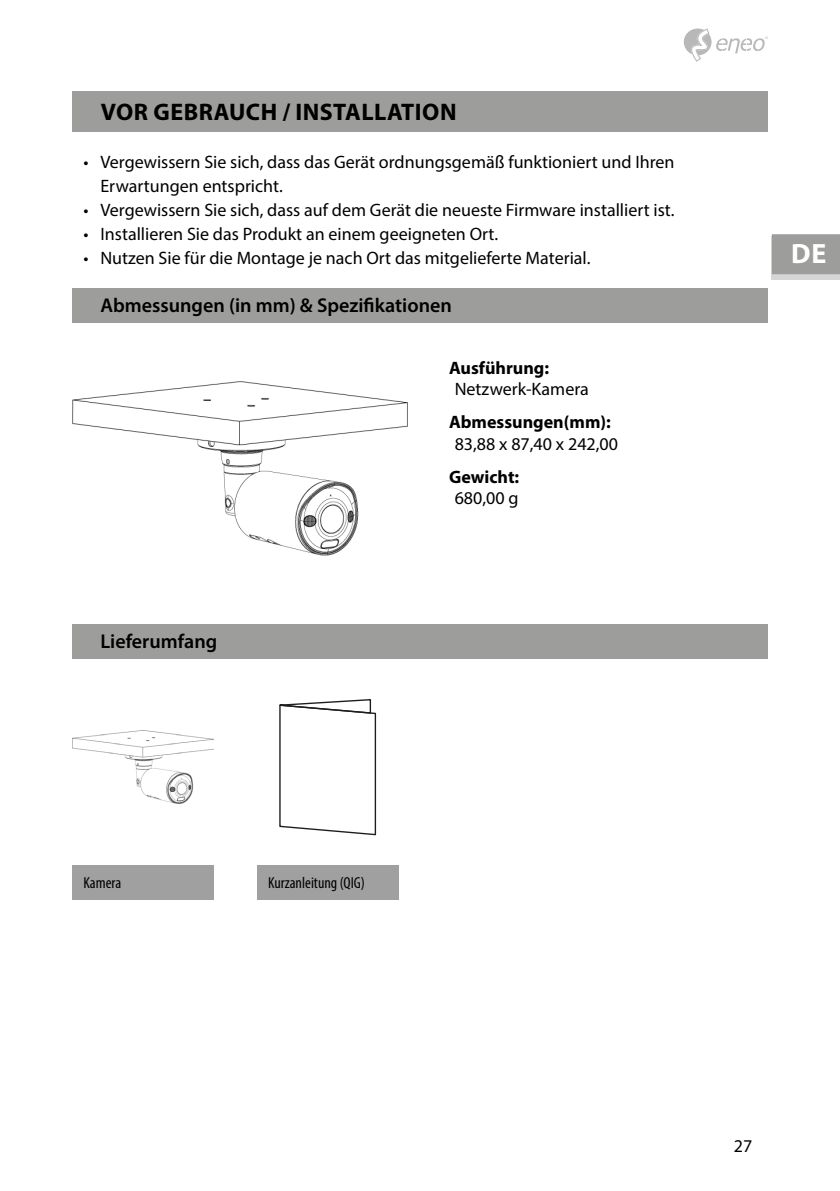
<style>
.page{position:relative;width:840px;height:1191px;background:#fff}
.page>*{position:absolute;margin:0;border:0;box-sizing:border-box;transform-origin:0 0}
.t1{font:700 28px "Myriad Pro";color:#fff}
.t2{font:700 24px "Myriad Pro";letter-spacing:.02em;color:#000}
.t3{font:600 20px "Myriad Pro";color:#000}
.t4{font:18px/24px "Myriad Pro";color:#000}
.t5{font:700 18px "Myriad Pro";color:#000}
.t6{font:condensed 16px "Myriad Pro";color:#000}
</style>
<div class="page">
<div style="left:771px;top:236px;width:68px;height:43px;background:linear-gradient(to right,#cfcfce,#cfcfce)"></div>
<div style="left:771px;top:234px;width:68px;height:40px;background:#9d9d9c"></div>
<svg style="left:683px;top:28px;width:84px;height:34px"></svg>
<img style="left:72px;top:730px;width:142px;height:74px">
<div style="left:72px;top:865px;width:142px;height:34px;background:#a0a0a0"></div>
<div style="left:256px;top:865px;width:142px;height:34px;background:#a0a0a0"></div>
<svg style="left:279px;top:699px;width:97px;height:137px"></svg>
<div style="left:72px;top:91px;width:695px;height:41px;background:#9d9d9c"></div>
<div style="left:72px;top:288px;width:695px;height:35px;background:#9d9d9c"></div>
<div style="left:72px;top:624px;width:695px;height:35px;background:#9d9d9c"></div>
<img style="left:72px;top:381px;width:336px;height:174px">
<h2 class="t2" style="left:101px;top:96px;width:357px">VOR GEBRAUCH / INSTALLATION</h2>
<p class="t4" style="left:100px;top:150px;width:575px;text-indent:-17px">• Vergewissern Sie sich, dass das Gerät ordnungsgemäß funktioniert und Ihren<br>Erwartungen entspricht.</p>
<p class="t4" style="left:83px;top:198px;width:592px">• Vergewissern Sie sich, dass auf dem Gerät die neueste Firmware installiert ist.</p>
<p class="t4" style="left:83px;top:222px;width:416px">• Installieren Sie das Produkt an einem geeigneten Ort.</p>
<p class="t4" style="left:83px;top:246px;width:508px">• Nutzen Sie für die Montage je nach Ort das mitgelieferte Material.</p>
<p class="t3" style="left:100px;top:293px;width:353px">Abmessungen (in mm) &amp; Spezifikationen</p>
<p class="t3" style="left:100px;top:629px;width:118px">Lieferumfang</p>
<p class="t5" style="left:449px;top:356px;width:102px">Ausführung:</p>
<p class="t4" style="left:454px;top:377px;width:136px">Netzwerk-Kamera</p>
<p class="t5" style="left:449px;top:410px;width:163px">Abmessungen(mm):</p>
<p class="t4" style="left:454px;top:431px;width:165px">83,88 x 87,40 x 242,00</p>
<p class="t5" style="left:449px;top:465px;width:72px">Gewicht:</p>
<p class="t4" style="left:454px;top:486px;width:65px">680,00 g</p>
<p class="t6" style="left:83px;top:873px;width:39px">Kamera</p>
<p class="t6" style="left:268px;top:873px;width:98px">Kurzanleitung (QIG)</p>
<h1 class="t1" style="left:790px;top:235px;width:36px">DE</h1>
<p class="t4" style="left:733px;top:1134px;width:20px">27</p>
</div>
